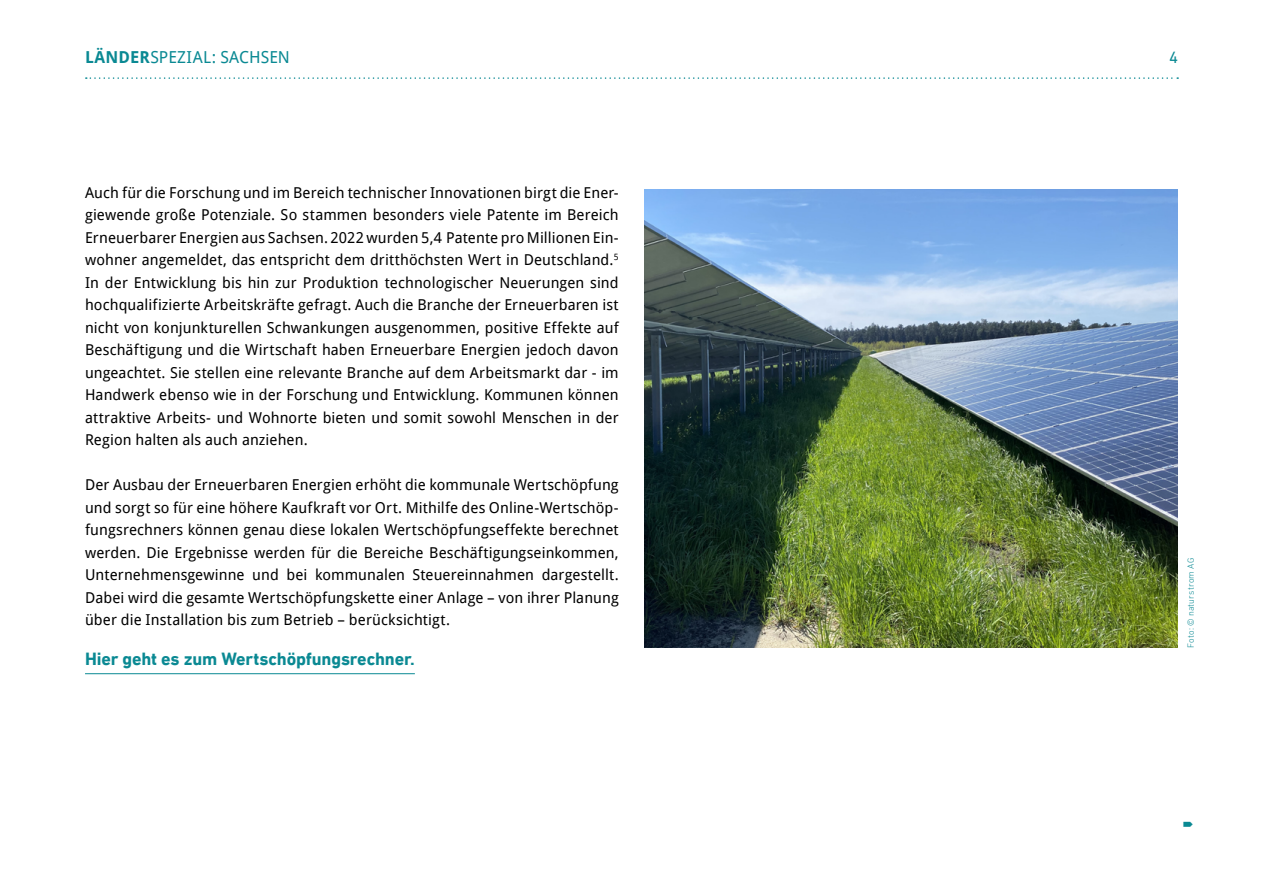
<style>
.page{position:relative;width:1263px;height:893px;background:#fff}
.page>*{position:absolute;margin:0;border:0;box-sizing:border-box;transform-origin:0 0}
.t1{font:700 18px "DIN Next LT Pro";letter-spacing:-.01em;color:#0a8993}
.t2{font:16.5px "Droid Sans";letter-spacing:.005em;color:#0a8993}
.t3{font:16.5px "DIN Next LT Pro";color:#0a8993}
.t4{font:15px/22.5px "Droid Sans";letter-spacing:.005em;color:#000;text-align:justify}
.t5{font:300 9px "DIN Next LT Pro";letter-spacing:.02em;color:#0a8993}
.s1{font-weight:700}
</style>
<div class="page">
<svg style="left:86px;top:77px;width:1092px;height:2px"></svg>
<hr style="left:85px;top:673px;width:330px;height:1px;background:#0a8993">
<img style="left:644px;top:189px;width:534px;height:459px">
<p class="t2" style="left:85px;top:46px;width:206px"><span class="s1">LÄNDER</span>SPEZIAL: SACHSEN</p>
<p class="t3" style="left:1169px;top:48px;width:10px">4</p>
<p class="t4" style="left:85px;top:181px;width:535px">Auch für die Forschung und im Bereich technischer Innovationen birgt die Ener&shy;giewende große Potenziale. So stammen besonders viele Patente im Bereich Erneuerbarer Energien aus Sachsen. 2022 wurden 5,4 Patente pro Millionen Ein&shy;wohner angemeldet, das entspricht dem dritthöchsten Wert in Deutschland.<sup>5<br></sup>In der Entwicklung bis hin zur Produktion technologischer Neuerungen sind hochqualifizierte Arbeitskräfte gefragt. Auch die Branche der Erneuerbaren ist nicht von konjunkturellen Schwankungen ausgenommen, positive Effekte auf Beschäftigung und die Wirtschaft haben Erneuerbare Energien jedoch davon ungeachtet. Sie stellen eine relevante Branche auf dem Arbeitsmarkt dar - im Handwerk ebenso wie in der Forschung und Entwicklung. Kommunen können attraktive Arbeits- und Wohnorte bieten und somit sowohl Menschen in der Region halten als auch anziehen.</p>
<p class="t4" style="left:85px;top:473px;width:535px">Der Ausbau der Erneuerbaren Energien erhöht die kommunale Wertschöpfung und sorgt so für eine höhere Kaufkraft vor Ort. Mithilfe des Online-Wertschöp&shy;fungsrechners können genau diese lokalen Wertschöpfungseffekte berechnet werden. Die Ergebnisse werden für die Bereiche Beschäftigungseinkommen, Unternehmensgewinne und bei kommunalen Steuereinnahmen dargestellt.<br>Dabei wird die gesamte Wertschöpfungskette einer Anlage – von ihrer Planung über die Installation bis zum Betrieb – berücksichtigt.</p>
<p class="t1" style="left:85px;top:649px;width:331px">Hier geht es zum Wertschöpfungsrechner.</p>
<p class="t5" style="left:1186px;top:648px;width:92px;rotate:-90deg">Foto: © naturstrom AG</p>
</div>
